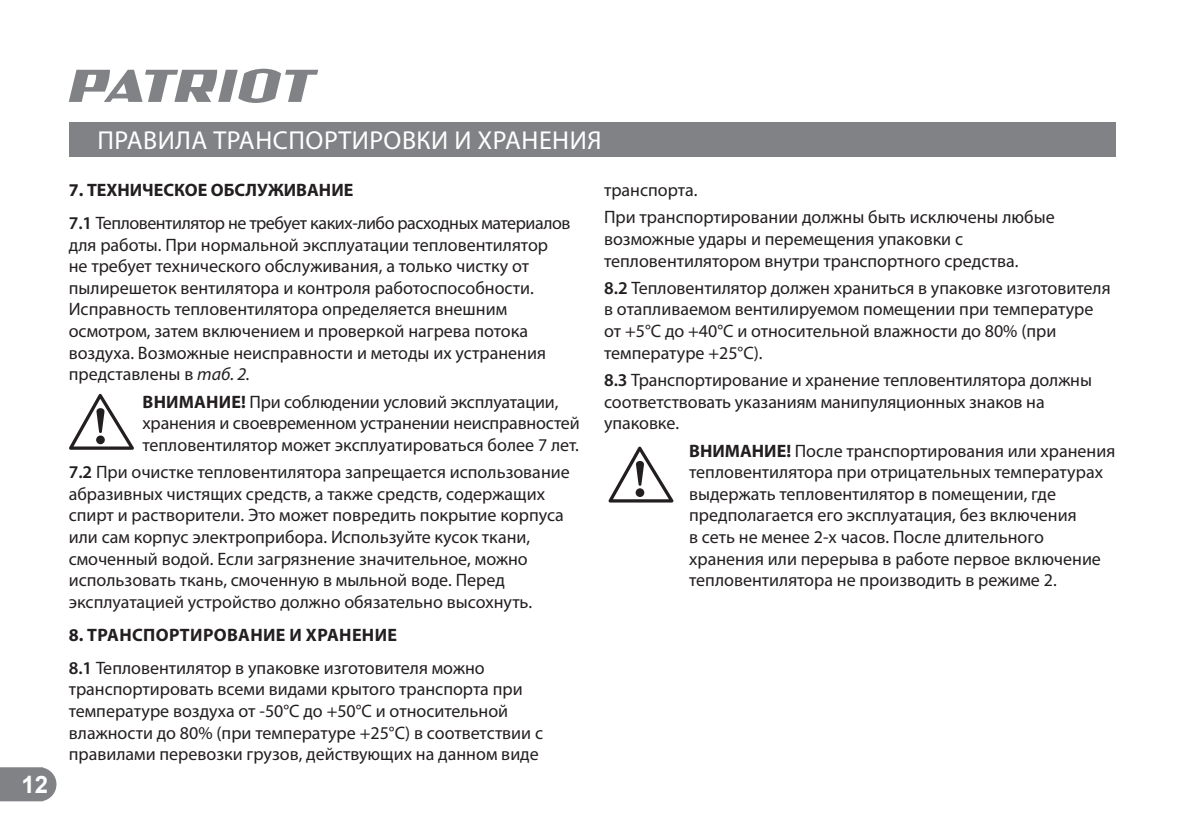
<style>
.page{position:relative;width:1184px;height:836px;background:#fff}
.page>*{position:absolute;margin:0;border:0;box-sizing:border-box;transform-origin:0 0}
.t1{font:26px "Myriad Pro";letter-spacing:.02em;color:#fff}
.t2{font:700 24px "Arial";color:#fff}
.t3{font:18px/21.6px "Myriad Pro";color:#231f20}
.t4{font:18px/33px "Myriad Pro";letter-spacing:-.025em;color:#231f20}
.t5{font:700 18px "Myriad Pro";color:#231f20}
.s1{font-weight:700}
.s2{font-weight:600}
.s3{font-style:italic}
</style>
<div class="page">
<svg style="left:0;top:767px;width:56px;height:34px;background:#88898c"></svg>
<div style="left:69px;top:123px;width:1046px;height:34px;background:#808285"></div>
<svg style="left:69px;top:69px;width:249px;height:34px"></svg>
<svg style="left:69px;top:393px;width:65px;height:56px"></svg>
<svg style="left:608px;top:446px;width:66px;height:56px"></svg>
<h2 class="t2" style="left:22px;top:768px;width:28px">12</h2>
<h1 class="t1" style="left:97px;top:125px;width:17px">ПРАВИЛА</h1>
<h1 class="t1" style="left:213px;top:125px;width:30px">ТРАНСПОР</h1>
<h1 class="t1" style="left:338px;top:125px;width:30px">ТИРОВ</h1>
<h1 class="t1" style="left:417px;top:125px;width:93px">КИ И ХРАНЕНИ</h1>
<h1 class="t1" style="left:587px;top:125px;width:16px">Я</h1>
<p class="t4" style="left:69px;top:173px;width:503px"><span class="s1">7. ТЕХНИЧЕСКОЕ ОБСЛУЖИВАНИЕ<br></span><span class="s2">7.1</span> Тепловентилятор не требует каких-либо расходных материалов</p>
<p class="t3" style="left:69px;top:233px;width:481px">для работы. При нормальной эксплуатации тепловентилятор не требует технического обслуживания, а только чистку от пылирешеток вентилятора и контроля работоспособности.<br>Исправность тепловентилятора определяется внешним осмотром, затем включением и проверкой нагрева потока воздуха. Возможные неисправности и методы их устранения представлены в <span class="s3">таб. 2.</span></p>
<p class="t5" style="left:143px;top:389px;width:25px">Внимание</p>
<p class="t3" style="left:142px;top:390px;width:439px;text-indent:99px"><span class="s1">!</span> При соблюдении условий эксплуатации, хранения и своевременном устранении неисправностей тепловентилятор может эксплуатироваться более 7 лет.</p>
<p class="t3" style="left:69px;top:461px;width:503px"><span class="s2">7.2</span> При очистке тепловентилятора запрещается использование абразивных чистящих средств, а также средств, содержащих спирт и растворители. Это может повредить покрытие корпуса или сам корпус электроприбора. Используйте кусок ткани, смоченный водой. Если загрязнение значительное, можно использовать ткань, смоченную в мыльной воде. Перед эксплуатацией устройство должно обязательно высохнуть.</p>
<p class="t3" style="left:69px;top:617px;width:417px;line-height:33px"><span class="s1">8. ТРАНСПОРТИРОВАНИЕ И ХРАНЕНИЕ<br></span><span class="s2">8.1</span> Тепловентилятор в упаковке изготовителя можно</p>
<p class="t3" style="left:69px;top:678px;width:476px">транспортировать всеми видами крытого транспорта при температуре воздуха от -50°С до +50°С и относительной влажности до 80% (при температуре +25°С) в соответствии с правилами перевозки грузов, действующих на данном виде</p>
<p class="t3" style="left:604px;top:176px;width:452px;line-height:27.2px">транспорта.<br>При транспортировании должны быть исключены любые</p>
<p class="t3" style="left:604px;top:228px;width:416px">возможные удары и перемещения упаковки с тепловентилятором внутри транспортного средства.</p>
<p class="t3" style="left:604px;top:276px;width:508px"><span class="s2">8.2</span> Тепловентилятор должен храниться в упаковке изготовителя в отапливаемом вентилируемом помещении при температуре от +5°С до +40°С и относительной влажности до 80% (при температуре +25°С).</p>
<p class="t3" style="left:604px;top:369px;width:489px"><span class="s2">8.3</span> Транспортирование и хранение тепловентилятора должны соответствовать указаниям манипуляционных знаков на упаковке.</p>
<p class="t3" style="left:689px;top:439px;width:428px"><span class="s1">ВНИМАНИЕ!</span> После транспортирования или хранения тепловентилятора при отрицательных температурах выдержать тепловентилятор в помещении, где предполагается его эксплуатация, без включения<br>в сеть не менее 2-х часов. После длительного хранения или перерыва в работе первое включение тепловентилятора не производить в режиме 2.</p>
</div>
